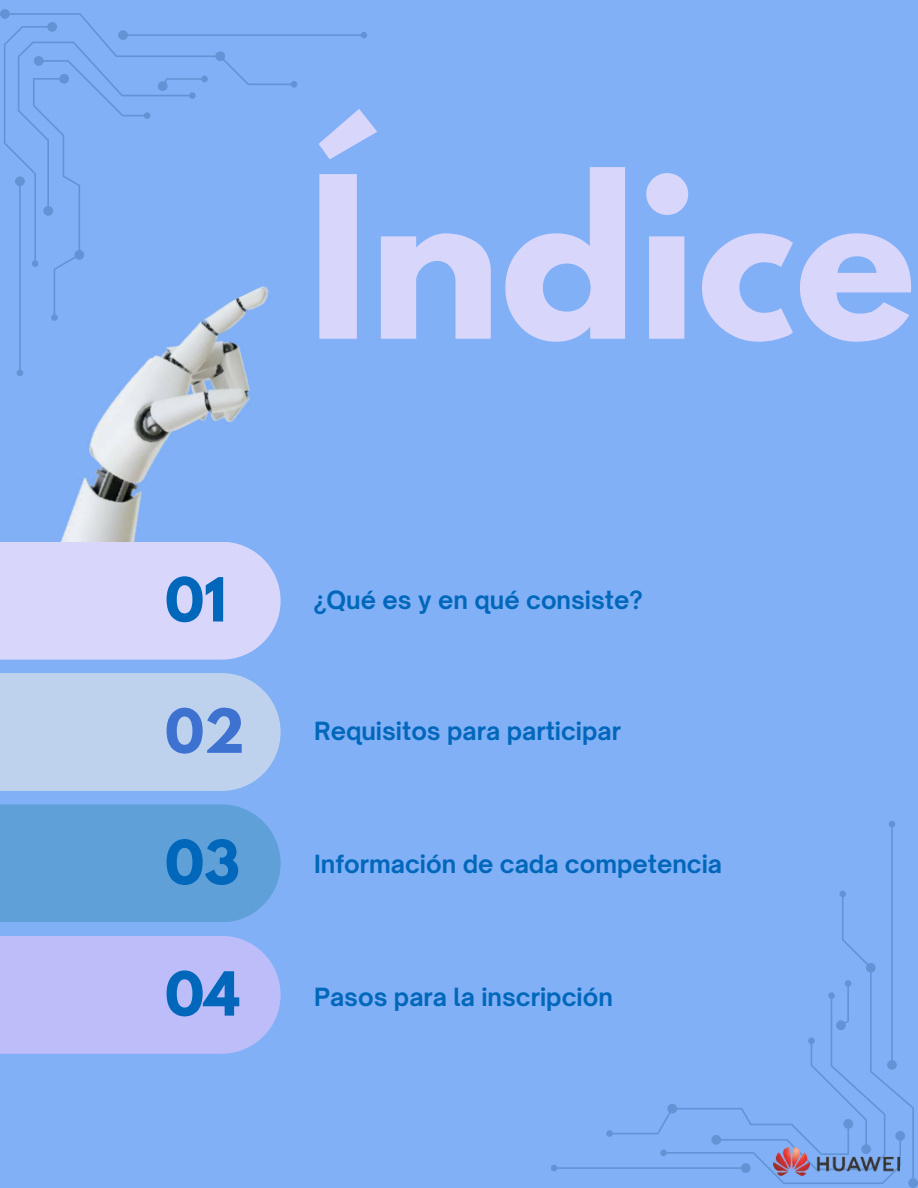
<style>
.page{position:relative;width:918px;height:1188px;background:#81b0f6}
.page>*{position:absolute;margin:0;border:0;box-sizing:border-box;transform-origin:0 0}
.t1{font:700 199.65px "League Spartan";color:#d8d6fb}
.t2{font:700 53.85px "League Spartan";color:#0067bb}
.t3{font:700 53.85px "League Spartan";color:#3e72d1}
.t4{font:700 24px "Open Sauce One";color:#0067bb}
</style>
<div class="page">
<img style="left:60px;top:376px;width:221px;height:232px">
<div style="left:0;top:542px;width:280px;height:118px;background:#d8d6fb"></div>
<div style="left:0;top:673px;width:280px;height:118px;background:#bed2ee"></div>
<div style="left:0;top:804px;width:280px;height:118px;background:#60a0d8"></div>
<svg style="left:0;top:9px;width:367px;height:367px"></svg>
<svg style="left:551px;top:821px;width:367px;height:367px"></svg>
<img style="left:773px;top:1147px;width:126px;height:28px">
<div style="left:0;top:936px;width:280px;height:118px;background:#bdbdfa"></div>
<h1 class="t1" style="left:307px;top:159px;width:610px">Índice</h1>
<h2 class="t2" style="left:165px;top:573px;width:63px">01</h2>
<h2 class="t3" style="left:165px;top:704px;width:81px">02</h2>
<h2 class="t2" style="left:165px;top:836px;width:76px">03</h2>
<h2 class="t2" style="left:165px;top:967px;width:76px">04</h2>
<p class="t4" style="left:314px;top:585px;width:330px">¿Qué es y en qué consiste?</p>
<p class="t4" style="left:314px;top:716px;width:308px">Requisitos para participar</p>
<p class="t4" style="left:314px;top:849px;width:410px">Información de cada competencia</p>
<p class="t4" style="left:314px;top:982px;width:300px">Pasos para la inscripción</p>
</div>
